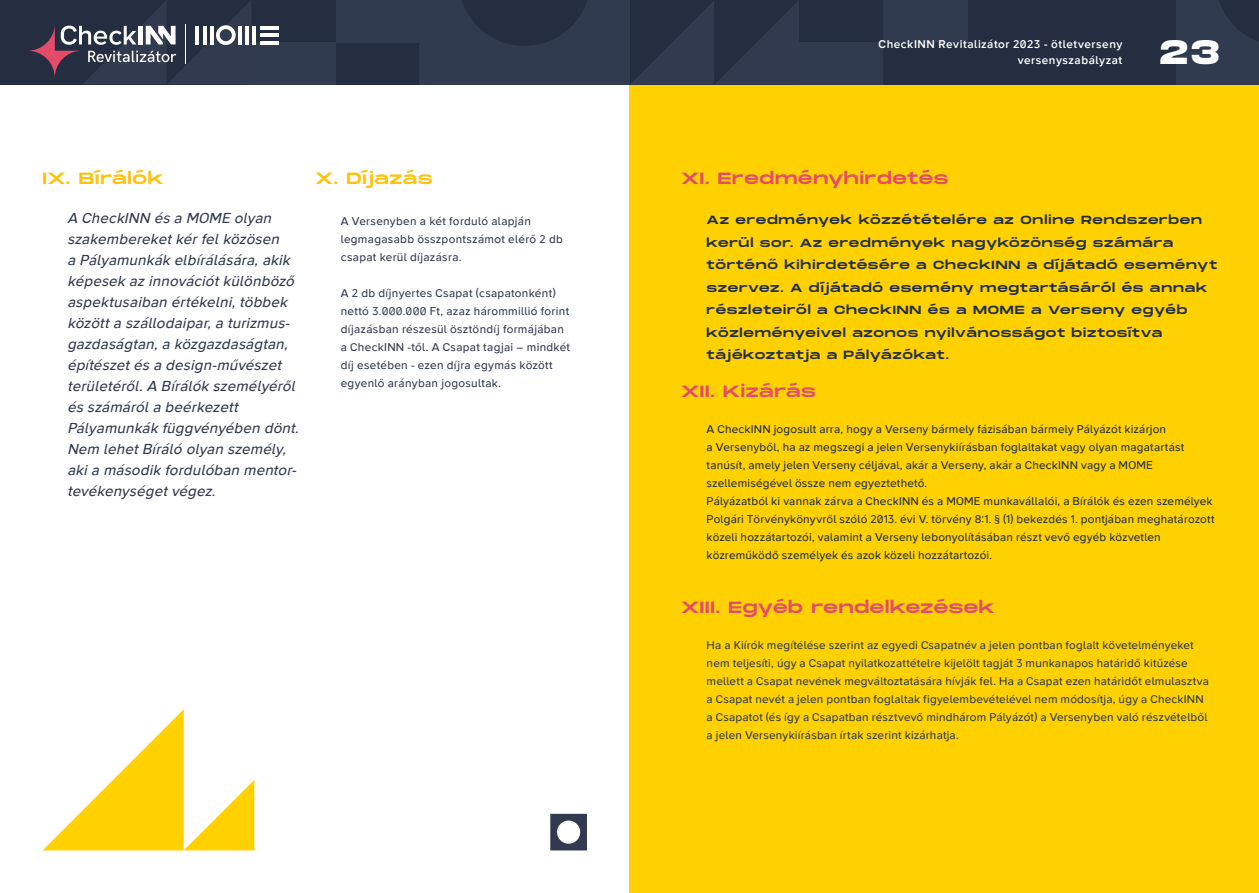
<style>
.page{position:relative;width:1259px;height:893px;background:#fff}
.page>*{position:absolute;margin:0;border:0;box-sizing:border-box;transform-origin:0 0}
.t1{font:700 33.75px "Monument Extended";color:#fff}
.t2{font:16.5px "Monument Extended";letter-spacing:.035em;color:#e44b69}
.t3{font:16.5px "Monument Extended";letter-spacing:.045em;color:#ffc20e}
.t4{font:italic 500 15px/21px "Wonder Unit Sans";letter-spacing:.015em;color:#313a4e}
.t5{font:12px/22.5px "Monument Extended";letter-spacing:.055em;color:#242e40}
.t6{font:500 11.7px/18px "Wonder Unit Sans";letter-spacing:.02em;color:#313a4e}
.t7{font:500 11.7px/18px "Wonder Unit Sans";letter-spacing:.015em;color:#242e40}
.t8{font:600 11.7px/16.5px "Wonder Unit Sans";letter-spacing:.045em;color:#fff;text-align:right}
</style>
<div class="page">
<div style="left:629px;top:84px;width:630px;height:809px;background:#ffd100"></div>
<div style="left:0;top:0;width:1259px;height:85px;background:#242e40"></div>
<svg style="left:43px;top:709px;width:211px;height:141px"></svg>
<svg style="left:629px;top:0;width:170px;height:85px"></svg>
<div style="left:251px;top:42px;width:85px;height:43px;background:#303b4f"></div>
<div style="left:799px;top:42px;width:84px;height:42px;background:#303b4f"></div>
<div style="left:336px;top:0;width:85px;height:42px;background:#303b4f"></div>
<div style="left:883px;top:0;width:84px;height:42px;background:#303b4f"></div>
<div style="left:419px;top:0;width:210px;height:85px;background:#303b4f"></div>
<div style="left:1176px;top:0;width:83px;height:85px;background:#303b4f"></div>
<svg style="left:462px;top:0;width:125px;height:46px"></svg>
<svg style="left:1219px;top:0;width:40px;height:42px"></svg>
<hr style="left:252px;top:26px;width:4px;height:19px;background:#fff">
<hr style="left:260px;top:41px;width:18px;height:4px;background:#fff">
<hr style="left:260px;top:33px;width:18px;height:4px;background:#fff">
<hr style="left:260px;top:26px;width:18px;height:4px;background:#fff">
<svg style="left:28px;top:1px;width:223px;height:83px"></svg>
<svg style="left:550px;top:814px;width:37px;height:36px"></svg>
<h2 class="t3" style="left:43px;top:166px;width:123px">IX. Bírálók</h2>
<p class="t4" style="left:68px;top:208px;width:233px">A CheckINN és a MOME olyan szakembereket kér fel közösen<br>a Pályamunkák elbírálására, akik képesek az innovációt különböző aspektusaiban értékelni, többek között a szállodaipar, a turizmus&shy;gazdaságtan, a közgazdaságtan, építészet és a design-művészet területéről. A Bírálók személyéről és számáról a beérkezett<br>Pályamunkák függvényében dönt.<br>Nem lehet Bíráló olyan személy, aki a második fordulóban mentor&shy;tevékenységet végez.</p>
<h2 class="t3" style="left:315px;top:166px;width:119px">X. Díjazás</h2>
<p class="t6" style="left:341px;top:212px;width:224px">A Versenyben a két forduló alapján legmagasabb összpontszámot elérő 2 db csapat kerül díjazásra.</p>
<p class="t6" style="left:341px;top:284px;width:231px">A 2 db díjnyertes Csapat (csapatonként) nettó 3.000.000 Ft, azaz hárommillió forint díjazásban részesül ösztöndíj formájában a CheckINN -től. A Csapat tagjai – mindkét díj esetében - ezen díjra egymás között egyenlő arányban jogosultak.</p>
<p class="t8" style="left:878px;top:36px;width:245px">CheckINN Revitalizátor 2023 - ötletverseny versenyszabályzat</p>
<h1 class="t1" style="left:1160px;top:28px;width:61px">23</h1>
<h2 class="t2" style="left:681px;top:166px;width:269px">XI. Eredményhirdetés</h2>
<p class="t5" style="left:706px;top:209px;width:512px">Az eredmények közzétételére az Online Rendszerben kerül sor. Az eredmények nagyközönség számára történő kihirdetésére a CheckINN a díjátadó eseményt szervez. A díjátadó esemény megtartásáról és annak részleteiről a CheckINN és a MOME a Verseny egyéb közleményeivel azonos nyilvánosságot biztosítva tájékoztatja a Pályázókat.</p>
<h2 class="t2" style="left:681px;top:379px;width:136px">XII. Kizárás</h2>
<p class="t7" style="left:706px;top:420px;width:509px">A CheckINN jogosult arra, hogy a Verseny bármely fázisában bármely Pályázót kizárjon<br>a Versenyből, ha az megszegi a jelen Versenykiírásban foglaltakat vagy olyan magatartást tanúsít, amely jelen Verseny céljával, akár a Verseny, akár a CheckINN vagy a MOME szellemiségével össze nem egyeztethető.<br>Pályázatból ki vannak zárva a CheckINN és a MOME munkavállalói, a Bírálók és ezen személyek Polgári Törvénykönyvről szóló 2013. évi V. törvény 8:1. § (1) bekezdés 1. pontjában meghatározott közeli hozzátartozói, valamint a Verseny lebonyolításában részt vevő egyéb közvetlen közreműködő személyek és azok közeli hozzátartozói.</p>
<h2 class="t2" style="left:681px;top:595px;width:315px">XIII. Egyéb rendelkezések</h2>
<p class="t6" style="left:706px;top:636px;width:504px">Ha a Kiírók megítélése szerint az egyedi Csapatnév a jelen pontban foglalt követelményeket nem teljesíti, úgy a Csapat nyilatkozattételre kijelölt tagját 3 munkanapos határidő kitűzése mellett a Csapat nevének megváltoztatására hívják fel. Ha a Csapat ezen határidőt elmulasztva a Csapat nevét a jelen pontban foglaltak figyelembevételével nem módosítja, úgy a CheckINN a Csapatot (és így a Csapatban résztvevő mindhárom Pályázót) a Versenyben való részvételből a jelen Versenykiírásban írtak szerint kizárhatja.</p>
</div>
